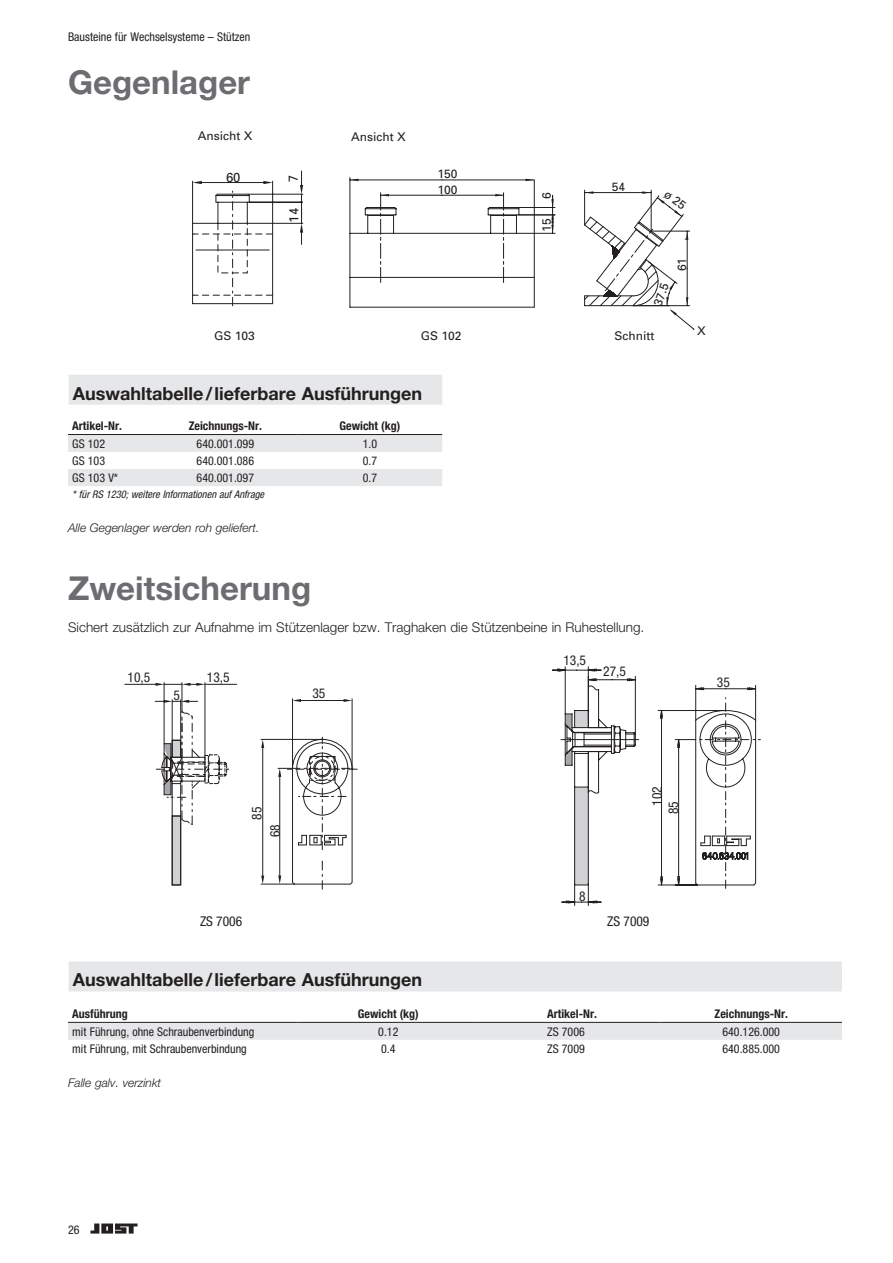
<style>
.page{position:relative;width:893px;height:1263px;background:#fff}
.page>*{position:absolute;margin:0;border:0;box-sizing:border-box;transform-origin:0 0}
.headline_grau{font:700 33px "Helvetica Neue LT";color:#6c6d70}
.subheadline_balken_g{font:700 18px "Helvetica Neue LT Pro";color:#231f20}
.fliesstext{font:300 13.5px "Helvetica Neue LT Pro";color:#231f20}
.t1{font:condensed 13.5px/16.2px "Helvetica Neue LT Pro";color:#231f20}
.t2{font:13.05px "Univers";color:#231f20}
.tabelle_inhalt{font:condensed 12px "Helvetica Neue LT Pro";color:#231f20}
.tabelle_kopf{font:700 condensed 12px "Helvetica Neue LT Pro";color:#231f20}
.t3{font:12px "Univers";color:#231f20}
.hinweis{font:italic 300 12px "Helvetica Neue LT Pro";color:#231f20}
.kolumnentitel_-_link{font:condensed 12px "Helvetica Neue LT Pro";color:#231f20}
.tabelle_fussnote{font:italic condensed 10.5px "Helvetica Neue LT Pro";color:#231f20}
</style>
<div class="page">
<img style="left:91px;top:1224px;width:47px;height:9px">
<hr style="left:534px;top:180px;width:1px;height:53px;background:#231f20">
<hr style="left:350px;top:177px;width:1px;height:56px;background:#231f20">
<hr style="left:442px;top:180px;width:92px;height:1px;background:#231f20">
<hr style="left:350px;top:180px;width:92px;height:1px;background:#231f20">
<svg style="left:525px;top:179px;width:9px;height:2px"></svg>
<svg style="left:350px;top:179px;width:8px;height:2px"></svg>
<hr style="left:192px;top:181px;width:1px;height:42px;background:#231f20">
<hr style="left:272px;top:181px;width:1px;height:42px;background:#231f20">
<hr style="left:248px;top:194px;width:55px;height:1px;background:#231f20">
<hr style="left:249px;top:202px;width:53px;height:1px;background:#231f20">
<hr style="left:273px;top:223px;width:30px;height:1px;background:#231f20">
<svg style="left:193px;top:181px;width:9px;height:3px"></svg>
<svg style="left:263px;top:181px;width:10px;height:3px"></svg>
<hr style="left:201px;top:182px;width:63px;height:1px;background:#231f20">
<svg style="left:192px;top:191px;width:81px;height:115px"></svg>
<svg style="left:300px;top:171px;width:3px;height:73px"></svg>
<div style="left:69px;top:375px;width:373px;height:30px;background:#e6e7e9"></div>
<svg style="left:68px;top:435px;width:374px;height:51px"></svg>
<hr style="left:68px;top:434px;width:85px;height:1px;background:#231f20">
<hr style="left:153px;top:434px;width:145px;height:1px;background:#231f20">
<hr style="left:298px;top:434px;width:144px;height:1px;background:#231f20">
<hr style="left:125px;top:684px;width:31px;height:1px;background:#231f20">
<svg style="left:155px;top:683px;width:202px;height:206px"></svg>
<hr style="left:205px;top:684px;width:32px;height:1px;background:#231f20">
<hr style="left:565px;top:667px;width:1px;height:47px;background:#231f20">
<hr style="left:588px;top:667px;width:1px;height:45px;background:#231f20">
<svg style="left:552px;top:668px;width:208px;height:237px"></svg>
<div style="left:69px;top:961px;width:773px;height:30px;background:#e6e7e9"></div>
<div style="left:68px;top:1023px;width:774px;height:17px;background:#e6e7e9"></div>
<hr style="left:68px;top:1022px;width:230px;height:1px;background:#231f20">
<hr style="left:298px;top:1022px;width:181px;height:1px;background:#231f20">
<hr style="left:479px;top:1022px;width:181px;height:1px;background:#231f20">
<hr style="left:660px;top:1022px;width:182px;height:1px;background:#231f20">
<svg style="left:349px;top:190px;width:345px;height:140px"></svg>
<p class="tabelle_inhalt" style="left:68px;top:30px;width:184px">Bausteine für Wechselsysteme – Stützen</p>
<p class="headline_grau" style="left:68px;top:62px;width:184px">Gegenlager</p>
<p class="t3" style="left:198px;top:128px;width:56px">Ansicht X</p>
<p class="t3" style="left:351px;top:129px;width:56px">Ansicht X</p>
<p class="t2" style="left:226px;top:169px;width:16px">60</p>
<p class="t2" style="left:285px;top:182px;width:9px;rotate:-90deg">7</p>
<p class="t2" style="left:286px;top:223px;width:16px;rotate:-90deg">14</p>
<p class="t3" style="left:438px;top:166px;width:22px">150</p>
<p class="t3" style="left:437px;top:182px;width:22px">100</p>
<p class="t3" style="left:539px;top:199px;width:8px;rotate:-90deg">6</p>
<p class="t3" style="left:539px;top:232px;width:15px;rotate:-90deg">15</p>
<p class="t3" style="left:612px;top:179px;width:15px">54</p>
<p class="t3" style="left:674px;top:271px;width:15px;rotate:-90deg">61</p>
<p class="t3" style="left:214px;top:328px;width:42px">GS 103</p>
<p class="t3" style="left:650px;top:303px;width:25px;rotate:-70deg">37.5</p>
<p class="t3" style="left:615px;top:328px;width:41px">Schnitt</p>
<p class="t3" style="left:421px;top:328px;width:42px">GS 102</p>
<p class="t3" style="left:697px;top:324px;width:10px">X</p>
<p class="subheadline_balken_g" style="left:73px;top:382px;width:351px">Auswahltabelle/lieferbare Ausführungen</p>
<p class="tabelle_kopf" style="left:72px;top:419px;width:51px">Artikel-Nr.</p>
<p class="tabelle_kopf" style="left:189px;top:419px;width:75px">Zeichnungs-Nr.</p>
<p class="tabelle_kopf" style="left:339px;top:419px;width:62px">Gewicht (kg)</p>
<p class="tabelle_inhalt" style="left:72px;top:436px;width:34px">GS 102</p>
<p class="tabelle_inhalt" style="left:197px;top:436px;width:59px">640.001.099</p>
<p class="tabelle_inhalt" style="left:363px;top:436px;width:16px">1.0</p>
<p class="tabelle_inhalt" style="left:72px;top:453px;width:34px">GS 103</p>
<p class="tabelle_inhalt" style="left:197px;top:453px;width:59px">640.001.086</p>
<p class="tabelle_inhalt" style="left:363px;top:453px;width:16px">0.7</p>
<p class="tabelle_inhalt" style="left:72px;top:470px;width:47px">GS 103 V*</p>
<p class="tabelle_inhalt" style="left:197px;top:470px;width:59px">640.001.097</p>
<p class="tabelle_inhalt" style="left:363px;top:470px;width:16px">0.7</p>
<p class="tabelle_fussnote" style="left:72px;top:488px;width:193px">* für RS 1230; weitere Informationen auf Anfrage</p>
<p class="hinweis" style="left:68px;top:520px;width:193px">Alle Gegenlager werden roh geliefert.</p>
<p class="headline_grau" style="left:68px;top:568px;width:245px">Zweitsicherung</p>
<p class="fliesstext" style="left:68px;top:619px;width:578px">Sichert zusätzlich zur Aufnahme im Stützenlager bzw. Traghaken die Stützenbeine in Ruhestellung.</p>
<p class="t1" style="left:128px;top:669px;width:24px">10,5</p>
<p class="t1" style="left:207px;top:669px;width:24px">13,5</p>
<p class="t1" style="left:173px;top:687px;width:8px">5</p>
<p class="t1" style="left:312px;top:684px;width:14px">35</p>
<p class="t1" style="left:248px;top:820px;width:14px;rotate:-90deg">85</p>
<p class="t1" style="left:267px;top:837px;width:14px;rotate:-90deg">68</p>
<p class="t1" style="left:563px;top:652px;width:24px">13,5</p>
<p class="t1" style="left:603px;top:663px;width:24px">27,5</p>
<p class="t1" style="left:579px;top:888px;width:8px">8</p>
<p class="t1" style="left:649px;top:814px;width:29px;text-indent:8px;rotate:-90deg">102<br>85</p>
<p class="t1" style="left:200px;top:913px;width:44px">ZS 7006</p>
<p class="t1" style="left:607px;top:913px;width:44px">ZS 7009</p>
<p class="t1" style="left:717px;top:674px;width:14px">35</p>
<p class="subheadline_balken_g" style="left:73px;top:968px;width:351px">Auswahltabelle/lieferbare Ausführungen</p>
<p class="tabelle_kopf" style="left:72px;top:1007px;width:57px">Ausführung</p>
<p class="tabelle_kopf" style="left:358px;top:1007px;width:62px">Gewicht (kg)</p>
<p class="tabelle_kopf" style="left:547px;top:1007px;width:51px">Artikel-Nr.</p>
<p class="tabelle_kopf" style="left:715px;top:1007px;width:75px">Zeichnungs-Nr.</p>
<p class="tabelle_inhalt" style="left:72px;top:1024px;width:184px">mit Führung, ohne Schraubenverbindung</p>
<p class="tabelle_inhalt" style="left:378px;top:1024px;width:22px">0.12</p>
<p class="tabelle_inhalt" style="left:547px;top:1024px;width:39px">ZS 7006</p>
<p class="tabelle_inhalt" style="left:722px;top:1024px;width:59px">640.126.000</p>
<p class="tabelle_inhalt" style="left:72px;top:1041px;width:176px">mit Führung, mit Schraubenverbindung</p>
<p class="tabelle_inhalt" style="left:381px;top:1041px;width:16px">0.4</p>
<p class="tabelle_inhalt" style="left:547px;top:1041px;width:39px">ZS 7009</p>
<p class="tabelle_inhalt" style="left:722px;top:1041px;width:59px">640.885.000</p>
<p class="hinweis" style="left:68px;top:1075px;width:95px">Falle galv. verzinkt</p>
<p class="kolumnentitel_-_link" style="left:68px;top:1223px;width:13px">26</p>
</div>
